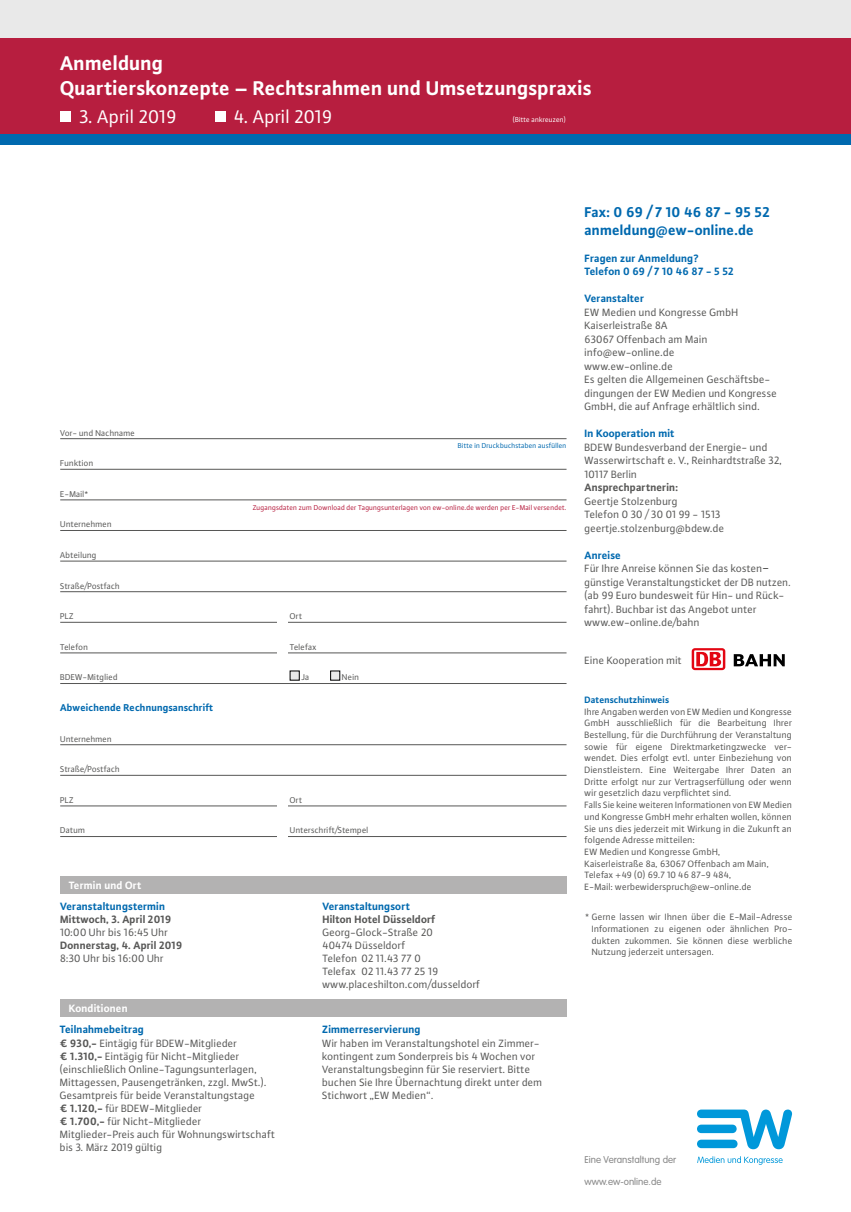
<style>
.page{position:relative;width:851px;height:1212px;background:#fff}
.page>*{position:absolute;margin:0;border:0;box-sizing:border-box;transform-origin:0 0}
.t1{font:21px/25.2px "Plus Sans Bold LF";color:#fff}
.t2{font:19.5px "Plus Sans Normal LF";color:#fff}
.t3{font:15px/18px "Plus Sans Bold LF";color:#0069af}
.t4{font:11.25px/13px "Plus Sans Normal LF";color:#575756}
.t5{font:11.25px/13.5px "Plus Sans Bold LF";color:#0069af}
.t6{font:11.25px "Plus Sans Bold LF";color:#575756}
.t7{font:11.25px "Plus Sans Bold LF";color:#fff}
.t8{font:10.5px "Plus Sans Bold LF";color:#0069af}
.t9{font:9.75px/11.7px "Plus Sans Normal LF";color:#575756}
.t10{font:300 9.75px "VAG Rounded Std";color:#878787}
.t11{font:9.75px "Plus Sans Bold LF";color:#0069af}
.t12{font:9px "Plus Sans Normal LF";color:#575756}
.t13{font:7.5px "Plus Sans Normal LF";color:#b71e3f}
.t14{font:7.5px "Plus Sans Normal LF";color:#0069af}
.t15{font:7.5px "Plus Sans Normal LF";color:#fff}
.s1{font-family:"Plus Sans Bold LF"}
</style>
<div class="page">
<hr style="left:850px;top:239px;width:1px;height:171px;background:#b71e3f">
<hr style="left:850px;top:186px;width:1px;height:53px;background:#f4f4f4">
<div style="left:0;top:0;width:850px;height:38px;background:#e9e9e9"></div>
<div style="left:0;top:38px;width:850px;height:96px;background:#b71e3f"></div>
<div style="left:0;top:134px;width:850px;height:11px;background:#0069af"></div>
<hr style="left:60px;top:438px;width:506px;height:1px;background:#575756">
<hr style="left:60px;top:469px;width:506px;height:1px;background:#575756">
<hr style="left:60px;top:500px;width:506px;height:1px;background:#575756">
<hr style="left:60px;top:530px;width:506px;height:1px;background:#575756">
<hr style="left:60px;top:561px;width:506px;height:1px;background:#575756">
<hr style="left:60px;top:591px;width:506px;height:1px;background:#575756">
<hr style="left:60px;top:622px;width:506px;height:1px;background:#575756">
<hr style="left:60px;top:653px;width:506px;height:1px;background:#575756">
<hr style="left:60px;top:683px;width:506px;height:1px;background:#575756">
<hr style="left:60px;top:744px;width:506px;height:1px;background:#575756">
<hr style="left:60px;top:775px;width:506px;height:1px;background:#575756">
<hr style="left:60px;top:806px;width:506px;height:1px;background:#575756">
<hr style="left:60px;top:836px;width:506px;height:1px;background:#575756">
<div style="left:290px;top:671px;width:9px;height:9px;background:#e9e9e9"></div>
<div style="left:330px;top:671px;width:10px;height:9px;background:#e9e9e9"></div>
<div style="left:330px;top:671px;width:10px;height:9px;border:1px solid #000"></div>
<div style="left:277px;top:608px;width:11px;height:50px;background:#fff"></div>
<div style="left:277px;top:788px;width:11px;height:72px;background:#fff"></div>
<div style="left:60px;top:876px;width:506px;height:17px;background:#b3b2b2"></div>
<div style="left:60px;top:999px;width:506px;height:18px;background:#b3b2b2"></div>
<div style="left:60px;top:111px;width:11px;height:11px;background:#fff"></div>
<div style="left:214px;top:111px;width:11px;height:11px;background:#fff"></div>
<div style="left:691px;top:648px;width:34px;height:22px;background:#e30613;border-radius:3px"></div>
<svg style="left:694px;top:650px;width:28px;height:18px"></svg>
<svg style="left:696px;top:652px;width:25px;height:14px"></svg>
<svg style="left:733px;top:654px;width:51px;height:12px"></svg>
<svg style="left:697px;top:1109px;width:95px;height:40px"></svg>
<div style="left:697px;top:1139px;width:40px;height:9px;background:#0098da;border-radius:4px"></div>
<svg style="left:697px;top:1156px;width:85px;height:9px"></svg>
<h1 class="t1" style="left:60px;top:50px;width:533px">Anmeldung<br>Quartierskonzepte – Rechtsrahmen und Umsetzungspraxis</h1>
<h2 class="t2" style="left:79px;top:103px;width:99px">3. April 2019</h2>
<h2 class="t2" style="left:234px;top:103px;width:100px">4. April 2019</h2>
<p class="t15" style="left:512px;top:115px;width:55px">(Bitte ankreuzen)</p>
<p class="t12" style="left:60px;top:427px;width:76px">Vor- und Nachname</p>
<p class="t12" style="left:60px;top:457px;width:35px">Funktion</p>
<p class="t12" style="left:60px;top:488px;width:30px">E-Mail*</p>
<p class="t12" style="left:60px;top:518px;width:53px">Unternehmen</p>
<p class="t12" style="left:60px;top:549px;width:38px">Abteilung</p>
<p class="t12" style="left:60px;top:580px;width:61px">Straße/Postfach</p>
<p class="t12" style="left:60px;top:610px;width:15px">PLZ</p>
<p class="t12" style="left:290px;top:610px;width:14px">Ort</p>
<p class="t12" style="left:60px;top:641px;width:29px">Telefon</p>
<p class="t12" style="left:290px;top:641px;width:28px">Telefax</p>
<p class="t12" style="left:60px;top:671px;width:59px">BDEW-Mitglied</p>
<p class="t12" style="left:301px;top:671px;width:10px">Ja</p>
<p class="t12" style="left:342px;top:671px;width:19px">Nein</p>
<p class="t8" style="left:60px;top:701px;width:155px">Abweichende Rechnungsanschrift</p>
<p class="t12" style="left:60px;top:733px;width:53px">Unternehmen</p>
<p class="t12" style="left:60px;top:763px;width:61px">Straße/Postfach</p>
<p class="t12" style="left:60px;top:794px;width:15px">PLZ</p>
<p class="t12" style="left:290px;top:794px;width:14px">Ort</p>
<p class="t12" style="left:60px;top:824px;width:27px">Datum</p>
<p class="t12" style="left:290px;top:824px;width:80px">Unterschrift/Stempel</p>
<p class="t14" style="left:458px;top:440px;width:110px">Bitte in Druckbuchstaben ausfüllen</p>
<p class="t13" style="left:253px;top:502px;width:315px">Zugangsdaten zum Download der Tagungsunterlagen von ew-online.de werden per E-Mail versendet.</p>
<p class="t7" style="left:69px;top:877px;width:74px">Termin und Ort</p>
<p class="t5" style="left:60px;top:899px;width:106px">Veranstaltungstermin</p>
<p class="t6" style="left:60px;top:912px;width:113px">Mittwoch, 3. April 2019</p>
<p class="t4" style="left:60px;top:925px;width:109px">10:00 Uhr bis 16:45 Uhr</p>
<p class="t6" style="left:60px;top:938px;width:124px">Donnerstag, 4. April 2019</p>
<p class="t4" style="left:60px;top:951px;width:105px">8:30 Uhr bis 16:00 Uhr</p>
<p class="t7" style="left:69px;top:1001px;width:61px">Konditionen</p>
<p class="t5" style="left:60px;top:1023px;width:85px">Teilnahmebeitrag</p>
<p class="t4" style="left:60px;top:1036px;width:217px"><span class="s1">€ 930,-</span> Eintägig für BDEW-Mitglieder<br><span class="s1">€ 1.310,-</span> Eintägig für Nicht-Mitglieder (einschließlich Online-Tagungsunterlagen, Mittagessen, Pausengetränken, zzgl. MwSt.).<br>Gesamtpreis für beide Veranstaltungstage<br><span class="s1">€ 1.120,-</span> für BDEW-Mitglieder<br><span class="s1">€ 1.700,-</span> für Nicht-Mitglieder Mitglieder-Preis auch für Wohnungswirtschaft bis 3. März 2019 gültig</p>
<p class="t5" style="left:322px;top:899px;width:89px">Veranstaltungsort</p>
<p class="t6" style="left:322px;top:912px;width:114px">Hilton Hotel Düsseldorf</p>
<p class="t4" style="left:322px;top:925px;width:159px">Georg-Glock-Straße 20<br>40474 Düsseldorf<br>Telefon 02 11.43 77 0<br>Telefax 02 11.43 77 25 19 www.placeshilton.com/dusseldorf</p>
<p class="t5" style="left:322px;top:1023px;width:100px">Zimmerreservierung</p>
<p class="t4" style="left:322px;top:1036px;width:222px">Wir haben im Veranstaltungshotel ein Zimmer&shy;kontingent zum Sonderpreis bis 4 Wochen vor Veranstaltungsbeginn für Sie reserviert. Bitte buchen Sie Ihre Übernachtung direkt unter dem Stichwort „EW Medien“.</p>
<h3 class="t3" style="left:584px;top:202px;width:187px">Fax: 0 69 / 7 10 46 87 - 95 52 anmeldung@ew-online.de</h3>
<p class="t5" style="left:584px;top:251px;width:151px">Fragen zur Anmeldung?<br>Telefon 0 69 / 7 10 46 87 - 5 52</p>
<p class="t5" style="left:584px;top:292px;width:61px">Veranstalter</p>
<p class="t4" style="left:584px;top:305px;width:194px;line-height:13.5px">EW Medien und Kongresse GmbH<br>Kaiserleistraße 8A<br>63067 Offenbach am Main info@ew-online.de<br>www.ew-online.de<br>Es gelten die Allgemeinen Geschäftsbe&shy;dingungen der EW Medien und Kongresse<br>GmbH, die auf Anfrage erhältlich sind.</p>
<p class="t5" style="left:584px;top:427px;width:91px">In Kooperation mit</p>
<p class="t4" style="left:584px;top:440px;width:199px;line-height:13.5px">BDEW Bundesverband der Energie- und<br>Wasserwirtschaft e. V., Reinhardtstraße 32,<br>10117 Berlin</p>
<p class="t6" style="left:584px;top:480px;width:95px">Ansprechpartnerin:</p>
<p class="t4" style="left:584px;top:494px;width:141px;line-height:13.5px">Geertje Stolzenburg<br>Telefon 0 30 / 30 01 99 - 1513 geertje.stolzenburg@bdew.de</p>
<p class="t5" style="left:584px;top:548px;width:38px">Anreise</p>
<p class="t4" style="left:584px;top:562px;width:208px;line-height:13.5px">Für Ihre Anreise können Sie das kosten&shy;günstige Veranstaltungsticket der DB nutzen. (ab 99 Euro bundesweit für Hin- und Rück&shy;fahrt). Buchbar ist das Angebot unter www.ew-online.de/bahn</p>
<p class="t4" style="left:584px;top:654px;width:99px">Eine Kooperation mit</p>
<p class="t11" style="left:584px;top:693px;width:86px">Datenschutzhinweis</p>
<p class="t9" style="left:584px;top:705px;width:209px">Ihre Angaben werden von EW Medien und Kongresse GmbH ausschließlich für die Bearbeitung Ihrer Bestellung, für die Durchführung der Veranstaltung sowie für eigene Direktmarketingzwecke ver&shy;wendet. Dies erfolgt evtl. unter Einbeziehung von Dienstleistern. Eine Weitergabe Ihrer Daten an Dritte erfolgt nur zur Vertragserfüllung oder wenn wir gesetzlich dazu verpflichtet sind.<br>Falls Sie keine weiteren Informationen von EW Medien und Kongresse GmbH mehr erhalten wollen, können Sie uns dies jederzeit mit Wirkung in die Zukunft an folgende Adresse mitteilen:<br>EW Medien und Kongresse GmbH,<br>Kaiserleistraße 8a, 63067 Offenbach am Main, Telefax +49 (0) 69.7 10 46 87-9 484,<br>E-Mail: werbewiderspruch@ew-online.de</p>
<p class="t9" style="left:591px;top:911px;width:202px;text-align:justify;text-indent:-7px">* Gerne lassen wir Ihnen über die E-Mail-Adresse Informationen zu eigenen oder ähnlichen Pro&shy;dukten zukommen. Sie können diese werbliche Nutzung jederzeit untersagen.</p>
<p class="t10" style="left:584px;top:1154px;width:93px">Eine Veranstaltung der</p>
<p class="t10" style="left:584px;top:1176px;width:78px">www.ew-online.de</p>
</div>
